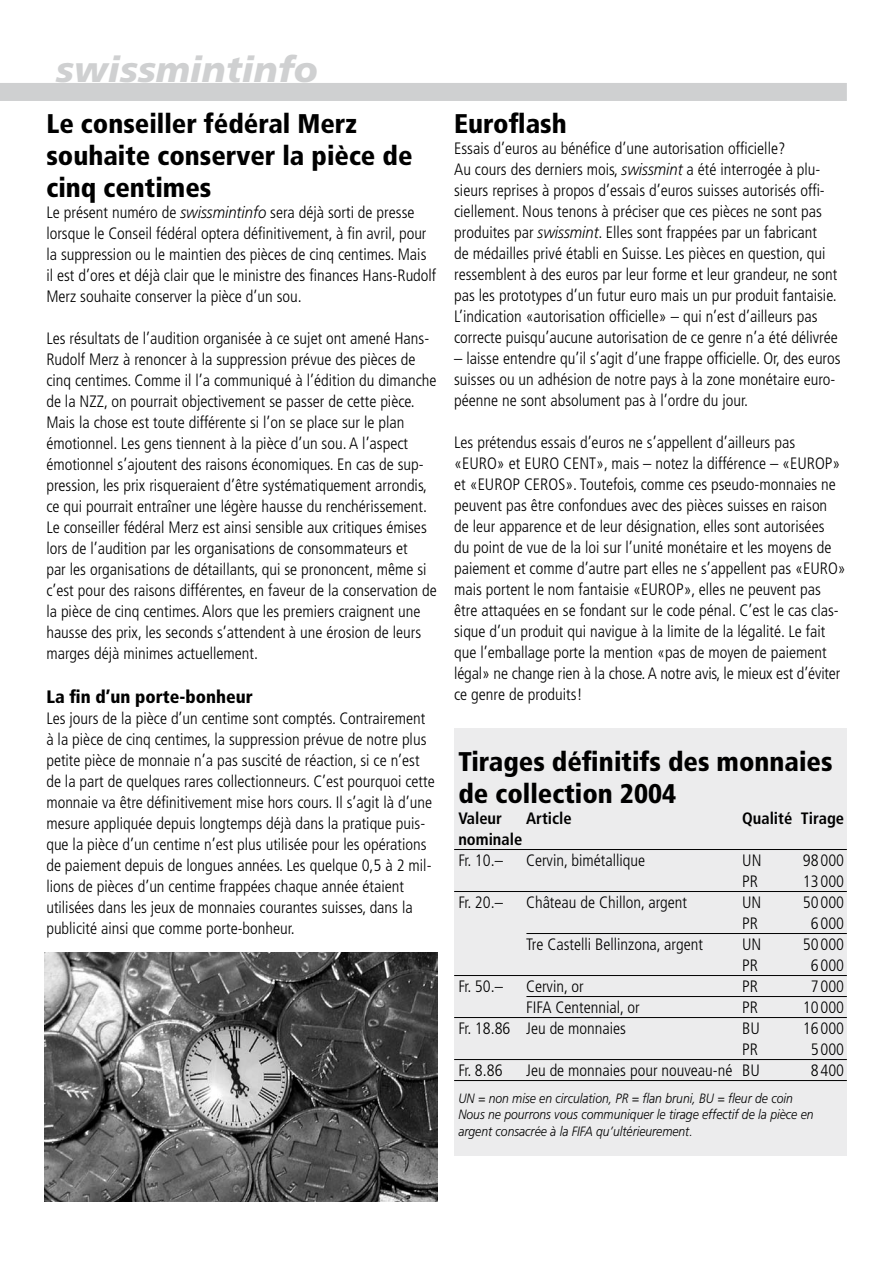
<style>
.page{position:relative;width:893px;height:1263px;background:#fff}
.page>*{position:absolute;margin:0;border:0;box-sizing:border-box;transform-origin:0 0}
.t1{font:italic 900 36px "Frutiger";color:#cfd0d1}
.t2{font:900 condensed 27px/32.4px "Frutiger";color:#000}
.t3{font:900 condensed 18px "Frutiger";color:#000}
.t4{font:300 condensed 16.5px/21px "Frutiger";color:#000}
.t5{font:700 condensed 16.5px "Frutiger";color:#000}
.t6{font:italic 300 13.5px/16.2px "Frutiger";color:#000;scale:.9 1}
.s1{font-style:italic;font-stretch:normal}
</style>
<div class="page">
<div style="left:454px;top:728px;width:393px;height:427px;background:#ececed"></div>
<div style="left:0;top:83px;width:847px;height:18px;background:#cfd0d1"></div>
<img style="left:45px;top:952px;width:393px;height:249px">
<hr style="left:454px;top:849px;width:393px;height:1px;background:#000">
<hr style="left:454px;top:891px;width:393px;height:1px;background:#000">
<hr style="left:526px;top:933px;width:321px;height:1px;background:#000">
<hr style="left:454px;top:975px;width:393px;height:1px;background:#000">
<hr style="left:526px;top:996px;width:321px;height:1px;background:#000">
<hr style="left:454px;top:1017px;width:393px;height:1px;background:#000">
<hr style="left:454px;top:1059px;width:393px;height:1px;background:#000">
<hr style="left:454px;top:1080px;width:393px;height:1px;background:#000">
<h1 class="t1" style="left:56px;top:48px;width:263px">swissmintinfo</h1>
<h2 class="t2" style="left:46px;top:107px;width:368px">Le conseiller fédéral Merz souhaite conserver la pièce de cinq centimes</h2>
<p class="t4" style="left:46px;top:202px;width:391px">Le présent numéro de <span class="s1">swissmintinfo</span> sera déjà sorti de presse lorsque le Conseil fédéral optera définitivement, à fin avril, pour la suppression ou le maintien des pièces de cinq centimes. Mais il est d’ores et déjà clair que le ministre des finances Hans-Rudolf Merz souhaite conserver la pièce d’un sou.</p>
<p class="t4" style="left:46px;top:328px;width:392px">Les résultats de l’audition organisée à ce sujet ont amené Hans-Rudolf Merz à renoncer à la suppression prévue des pièces de cinq centimes. Comme il l’a communiqué à l’édition du dimanche de la NZZ, on pourrait objectivement se passer de cette pièce.<br>Mais la chose est toute différente si l’on se place sur le plan émotionnel. Les gens tiennent à la pièce d’un sou. A l’aspect émotionnel s’ajoutent des raisons économiques. En cas de sup&shy;pression, les prix risqueraient d’être systématiquement arrondis, ce qui pourrait entraîner une légère hausse du renchérissement.<br>Le conseiller fédéral Merz est ainsi sensible aux critiques émises lors de l’audition par les organisations de consommateurs et<br>par les organisations de détaillants, qui se prononcent, même si c’est pour des raisons différentes, en faveur de la conservation de la pièce de cinq centimes. Alors que les premiers craignent une hausse des prix, les seconds s’attendent à une érosion de leurs marges déjà minimes actuellement.</p>
<p class="t3" style="left:46px;top:686px;width:208px">La fin d’un porte-bonheur</p>
<p class="t4" style="left:46px;top:708px;width:390px">Les jours de la pièce d’un centime sont comptés. Contrairement à la pièce de cinq centimes, la suppression prévue de notre plus petite pièce de monnaie n’a pas suscité de réaction, si ce n’est de la part de quelques rares collectionneurs. C’est pourquoi cette monnaie va être définitivement mise hors cours. Il s’agit là d’une mesure appliquée depuis longtemps déjà dans la pratique puis&shy;que la pièce d’un centime n’est plus utilisée pour les opérations de paiement depuis de longues années. Les quelque 0,5 à 2 mil&shy;lions de pièces d’un centime frappées chaque année étaient utilisées dans les jeux de monnaies courantes suisses, dans la publicité ainsi que comme porte-bonheur.</p>
<h2 class="t2" style="left:454px;top:107px;width:114px">Euroflash</h2>
<p class="t4" style="left:454px;top:138px;width:385px">Essais d’euros au bénéfice d’une autorisation officielle?<br>Au cours des derniers mois, <span class="s1">swissmint</span> a été interrogée à plu&shy;sieurs reprises à propos d’essais d’euros suisses autorisés offi&shy;ciellement. Nous tenons à préciser que ces pièces ne sont pas produites par <span class="s1">swissmint</span>. Elles sont frappées par un fabricant<br>de médailles privé établi en Suisse. Les pièces en question, qui ressemblent à des euros par leur forme et leur grandeur, ne sont pas les prototypes d’un futur euro mais un pur produit fantaisie.<br>L’indication «autorisation officielle» – qui n’est d’ailleurs pas correcte puisqu’aucune autorisation de ce genre n’a été délivrée</p>
<p class="t4" style="left:454px;top:348px;width:388px">– laisse entendre qu’il s’agit d’une frappe officielle. Or, des euros suisses ou un adhésion de notre pays à la zone monétaire euro&shy;péenne ne sont absolument pas à l’ordre du jour.</p>
<p class="t4" style="left:454px;top:432px;width:393px">Les prétendus essais d’euros ne s’appellent d’ailleurs pas «EURO» et EURO CENT», mais – notez la différence – «EUROP» et «EUROP CEROS». Toutefois, comme ces pseudo-monnaies ne peuvent pas être confondues avec des pièces suisses en raison de leur apparence et de leur désignation, elles sont autorisées<br>du point de vue de la loi sur l’unité monétaire et les moyens de paiement et comme d’autre part elles ne s’appellent pas «EURO» mais portent le nom fantaisie «EUROP», elles ne peuvent pas être attaquées en se fondant sur le code pénal. C’est le cas clas&shy;sique d’un produit qui navigue à la limite de la légalité. Le fait que l’emballage porte la mention «pas de moyen de paiement légal» ne change rien à la chose. A notre avis, le mieux est d’éviter ce genre de produits!</p>
<h2 class="t2" style="left:458px;top:745px;width:376px">Tirages définitifs des monnaies de collection 2004</h2>
<p class="t5" style="left:458px;top:808px;width:45px">Valeur</p>
<p class="t5" style="left:526px;top:808px;width:47px">Article</p>
<p class="t5" style="left:742px;top:808px;width:104px">Qualité Tirage</p>
<p class="t5" style="left:458px;top:829px;width:65px">nominale</p>
<p class="t4" style="left:458px;top:850px;width:46px">Fr. 10.–</p>
<p class="t4" style="left:526px;top:850px;width:120px">Cervin, bimétallique</p>
<p class="t4" style="left:742px;top:850px;width:21px">UN</p>
<p class="t4" style="left:803px;top:850px;width:43px">98000</p>
<p class="t4" style="left:742px;top:871px;width:17px">PR</p>
<p class="t4" style="left:803px;top:871px;width:43px">13000</p>
<p class="t4" style="left:458px;top:892px;width:46px">Fr. 20.–</p>
<p class="t4" style="left:526px;top:892px;width:163px">Château de Chillon, argent</p>
<p class="t4" style="left:742px;top:892px;width:21px">UN</p>
<p class="t4" style="left:803px;top:892px;width:43px">50000</p>
<p class="t4" style="left:742px;top:913px;width:17px">PR</p>
<p class="t4" style="left:811px;top:913px;width:35px">6000</p>
<p class="t4" style="left:526px;top:934px;width:178px">Tre Castelli Bellinzona, argent</p>
<p class="t4" style="left:742px;top:934px;width:21px">UN</p>
<p class="t4" style="left:803px;top:934px;width:43px">50000</p>
<p class="t4" style="left:742px;top:955px;width:17px">PR</p>
<p class="t4" style="left:811px;top:955px;width:35px">6000</p>
<p class="t4" style="left:458px;top:976px;width:46px">Fr. 50.–</p>
<p class="t4" style="left:526px;top:976px;width:59px">Cervin, or</p>
<p class="t4" style="left:742px;top:976px;width:17px">PR</p>
<p class="t4" style="left:811px;top:976px;width:35px">7000</p>
<p class="t4" style="left:526px;top:997px;width:115px">FIFA Centennial, or</p>
<p class="t4" style="left:742px;top:997px;width:17px">PR</p>
<p class="t4" style="left:803px;top:997px;width:43px">10000</p>
<p class="t4" style="left:458px;top:1018px;width:169px">Fr. 18.86 Jeu de monnaies</p>
<p class="t4" style="left:742px;top:1018px;width:19px">BU</p>
<p class="t4" style="left:803px;top:1018px;width:43px">16000</p>
<p class="t4" style="left:742px;top:1039px;width:17px">PR</p>
<p class="t4" style="left:811px;top:1039px;width:35px">5000</p>
<p class="t4" style="left:458px;top:1060px;width:46px">Fr. 8.86</p>
<p class="t4" style="left:526px;top:1060px;width:235px">Jeu de monnaies pour nouveau-né BU</p>
<p class="t4" style="left:811px;top:1060px;width:35px">8400</p>
<p class="t6" style="left:458px;top:1090px;width:396px">UN = non mise en circulation, PR = flan bruni, BU = fleur de coin<br>Nous ne pourrons vous communiquer le tirage effectif de la pièce en argent consacrée à la FIFA qu’ultérieurement.</p>
</div>
